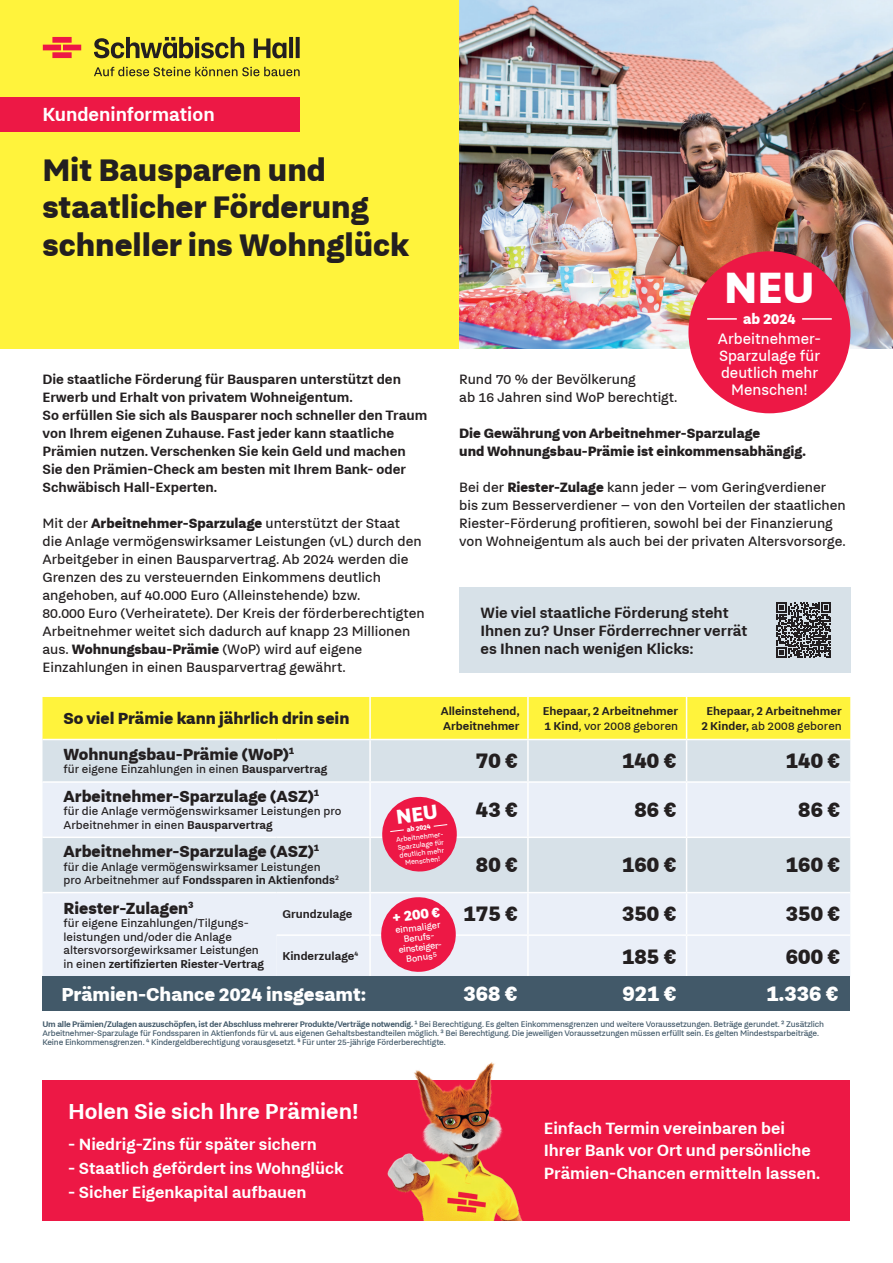
<style>
.page{position:relative;width:893px;height:1263px;background:#fff}
.page>*{position:absolute;margin:0;border:0;box-sizing:border-box;transform-origin:0 0}
.t1{font:900 48.45px "Fuchs";color:#fff}
.t2{font:900 34.5px/37.5px "Fuchs";color:#231f20}
.t3{font:700 24px "Fuchs";color:#fff}
.t4{font:900 23.7px "Fuchs";color:#231f20}
.t5{font:900 23.7px "Fuchs";color:#fff}
.t6{font:700 21px "Fuchs";color:#fff}
.t7{font:900 20.85px "Fuchs";color:#fff}
.t8{font:700 18px/22.5px "Fuchs";color:#fff}
.t9{font:900 17.85px "Fuchs";color:#231f20}
.t10{font:16.8px/17.2px "Fuchs";color:#fff;text-align:center}
.t11{font:700 16.5px/18px "Fuchs";color:#231f20}
.t12{font:900 16.2px "Fuchs";color:#fff}
.t13{font:900 16.05px "Fuchs";color:#fff}
.t14{font:15px/18px "Fuchs";color:#231f20}
.t15{font:700 15px/18px "Fuchs";color:#231f20}
.t16{font:900 15px/18px "Fuchs";color:#231f20}
.t17{font:12.6px/13.5px "Fuchs";color:#231f20}
.t18{font:700 12.6px/15.1px "Fuchs";color:#231f20}
.t19{font:10.05px/10.1px "Fuchs";color:#fff;text-align:center}
.t20{font:9px/9px "Fuchs";letter-spacing:-.02em;color:#425969}
.t21{font:7.65px/7.9px "Fuchs";color:#fff;text-align:center}
.t22{font:900 7.5px "Fuchs";color:#fff}
.s1{font-weight:900}
.s2{font-weight:400}
.s3{font-weight:700}
</style>
<div class="page">
<div style="left:0;top:0;width:893px;height:349px;background:#fff33c"></div>
<div style="left:0;top:97px;width:300px;height:34px;background:#ed1845"></div>
<svg style="left:94px;top:37px;width:150px;height:21px"></svg>
<svg style="left:254px;top:37px;width:46px;height:21px"></svg>
<svg style="left:43px;top:37px;width:38px;height:21px"></svg>
<svg style="left:94px;top:67px;width:206px;height:9px"></svg>
<img style="left:459px;top:0;width:434px;height:349px">
<div style="left:688px;top:251px;width:162px;height:162px;background:#ed1845;border-radius:50%"></div>
<hr style="left:707px;top:318px;width:30px;height:2px;background:#fff">
<hr style="left:802px;top:318px;width:30px;height:2px;background:#fff">
<div style="left:459px;top:587px;width:391px;height:85px;background:#d7e1e8"></div>
<svg style="left:777px;top:603px;width:54px;height:54px"></svg>
<div style="left:43px;top:1080px;width:807px;height:140px;background:#ed1845"></div>
<img style="left:387px;top:1062px;width:135px;height:158px">
<div style="left:43px;top:697px;width:807px;height:42px;background:#fff33c"></div>
<div style="left:43px;top:740px;width:807px;height:41px;background:#d7e1e8"></div>
<svg style="left:43px;top:783px;width:807px;height:193px;background:#e2e9f1"></svg>
<hr style="left:369px;top:697px;width:2px;height:42px;background:#fff">
<hr style="left:527px;top:697px;width:2px;height:42px;background:#fff">
<hr style="left:686px;top:697px;width:1px;height:42px;background:#fff">
<hr style="left:369px;top:740px;width:2px;height:41px;background:#fff">
<hr style="left:527px;top:740px;width:2px;height:41px;background:#fff">
<hr style="left:686px;top:740px;width:1px;height:41px;background:#fff">
<hr style="left:369px;top:783px;width:2px;height:53px;background:#fff">
<hr style="left:527px;top:783px;width:2px;height:53px;background:#fff">
<hr style="left:686px;top:783px;width:1px;height:53px;background:#fff">
<hr style="left:43px;top:836px;width:234px;height:2px;background:#fff">
<hr style="left:277px;top:836px;width:93px;height:2px;background:#fff">
<hr style="left:370px;top:836px;width:158px;height:2px;background:#fff">
<hr style="left:369px;top:838px;width:2px;height:54px;background:#fff">
<hr style="left:528px;top:836px;width:159px;height:2px;background:#fff">
<hr style="left:527px;top:838px;width:2px;height:54px;background:#fff">
<hr style="left:687px;top:836px;width:163px;height:2px;background:#fff">
<hr style="left:686px;top:838px;width:1px;height:54px;background:#fff">
<hr style="left:43px;top:892px;width:234px;height:1px;background:#fff">
<hr style="left:370px;top:892px;width:158px;height:1px;background:#fff">
<hr style="left:528px;top:892px;width:159px;height:1px;background:#fff">
<hr style="left:527px;top:893px;width:2px;height:41px;background:#fff">
<hr style="left:687px;top:892px;width:163px;height:1px;background:#fff">
<hr style="left:686px;top:893px;width:1px;height:41px;background:#fff">
<hr style="left:277px;top:892px;width:93px;height:1px;background:#fff">
<hr style="left:369px;top:893px;width:2px;height:41px;background:#fff">
<svg style="left:277px;top:895px;width:573px;height:81px;background:#eadae7"></svg>
<div style="left:43px;top:976px;width:807px;height:34px;background:#425969"></div>
<svg style="left:380px;top:795px;width:79px;height:79px;background:#e95779"></svg>
<h3 class="t6" style="left:43px;top:103px;width:174px">Kundeninformation</h3>
<h2 class="t2" style="left:43px;top:151px;width:368px">Mit Bausparen und staatlicher Förderung schneller ins Wohnglück</h2>
<p class="t15" style="left:43px;top:370px;width:386px">Die staatliche Förderung für Bausparen unterstützt den Erwerb und Erhalt von privatem Wohneigentum.<br>So erfüllen Sie sich als Bausparer noch schneller den Traum von Ihrem eigenen Zuhause. Fast jeder kann staatliche Prämien nutzen. Verschenken Sie kein Geld und machen Sie den Prämien-Check am besten mit Ihrem Bank- oder Schwäbisch Hall-Experten.</p>
<p class="t14" style="left:43px;top:514px;width:384px">Mit der <span class="s1">Arbeitnehmer-Sparzulage</span> unterstützt der Staat<br>die Anlage vermögenswirksamer Leistungen (vL) durch den Arbeitgeber in einen Bausparvertrag. Ab 2024 werden die Grenzen des zu versteuernden Einkommens deutlich angehoben, auf 40.000 Euro (Alleinstehende) bzw.<br>80.000 Euro (Verheiratete). Der Kreis der förderberechtigten Arbeitnehmer weitet sich dadurch auf knapp 23 Millionen aus. <span class="s1">Wohnungsbau-Prämie</span> (WoP) wird auf eigene Einzahlungen in einen Bausparvertrag gewährt.</p>
<h1 class="t1" style="left:724px;top:260px;width:92px">NEU</h1>
<p class="t12" style="left:743px;top:309px;width:54px">ab 2024</p>
<p class="t10" style="left:718px;top:330px;width:104px">Arbeitnehmer-<br>Sparzulage für deutlich mehr<br>Menschen!</p>
<p class="t14" style="left:459px;top:370px;width:220px">Rund 70 % der Bevölkerung<br>ab 16 Jahren sind WoP berechtigt.</p>
<p class="t16" style="left:459px;top:424px;width:348px">Die Gewährung von Arbeitnehmer-Sparzulage<br>und Wohnungsbau-Prämie ist einkommensabhängig.</p>
<p class="t14" style="left:459px;top:478px;width:388px">Bei der <span class="s1">Riester-Zulage</span> kann jeder – vom Geringverdiener bis zum Besserverdiener – von den Vorteilen der staatlichen Riester-Förderung profitieren, sowohl bei der Finanzierung von Wohneigentum als auch bei der privaten Altersvorsorge.</p>
<p class="t11" style="left:480px;top:603px;width:269px">Wie viel staatliche Förderung steht<br>Ihnen zu? Unser Förderrechner verrät es Ihnen nach wenigen Klicks:</p>
<p class="t9" style="left:64px;top:708px;width:287px">So viel Prämie kann jährlich drin sein</p>
<p class="t18" style="left:441px;top:703px;width:80px">Alleinstehend,<br>Arbeitnehmer</p>
<p class="t18" style="left:543px;top:703px;width:137px">Ehepaar, 2 Arbeitnehmer<br>1 Kind<span class="s2">, vor 2008 geboren</span></p>
<p class="t18" style="left:701px;top:703px;width:142px;text-align:center">Ehepaar, 2 Arbeitnehmer<br>2 Kinder, <span class="s2">ab 2008 geboren</span></p>
<p class="t9" style="left:64px;top:744px;width:232px">Wohnungsbau-Prämie (WoP)<sup>1</sup></p>
<p class="t17" style="left:64px;top:762px;width:265px">für eigene Einzahlungen in einen <span class="s3">Bausparvertrag</span></p>
<h3 class="t4" style="left:476px;top:747px;width:43px">70 €</h3>
<h3 class="t4" style="left:622px;top:747px;width:55px">140 €</h3>
<h3 class="t4" style="left:786px;top:747px;width:55px">140 €</h3>
<p class="t9" style="left:64px;top:786px;width:257px">Arbeitnehmer-Sparzulage (ASZ)<sup>1</sup></p>
<p class="t17" style="left:64px;top:804px;width:279px">für die Anlage vermögenswirksamer Leistungen pro<br>Arbeitnehmer in einen <span class="s3">Bausparvertrag</span></p>
<h3 class="t4" style="left:476px;top:796px;width:43px">43 €</h3>
<h3 class="t4" style="left:635px;top:796px;width:43px">86 €</h3>
<h3 class="t4" style="left:798px;top:796px;width:43px">86 €</h3>
<p class="t9" style="left:64px;top:841px;width:257px">Arbeitnehmer-Sparzulage (ASZ)<sup>1</sup></p>
<p class="t17" style="left:64px;top:860px;width:277px">für die Anlage vermögenswirksamer Leistungen pro Arbeitnehmer auf <span class="s3">Fondssparen in Aktienfonds</span><sup>2</sup></p>
<h3 class="t4" style="left:476px;top:851px;width:43px">80 €</h3>
<h3 class="t4" style="left:622px;top:851px;width:55px">160 €</h3>
<h3 class="t4" style="left:786px;top:851px;width:55px">160 €</h3>
<p class="t9" style="left:64px;top:898px;width:132px">Riester-Zulagen<sup>3</sup></p>
<p class="t17" style="left:64px;top:916px;width:202px">für eigene Einzahlungen/Tilgungs&shy;leistungen und/oder die Anlage altersvorsorgewirksamer Leistungen in einen <span class="s3">zertifizierten Riester-Vertrag</span></p>
<p class="t22" style="left:406px;top:825px;width:26px;rotate:-7deg">ab 2024</p>
<p class="t21" style="left:396px;top:836px;width:50px;rotate:-7deg">Arbeitnehmer-<br>Sparzulage für deutlich mehr<br>Menschen!</p>
<p class="t18" style="left:283px;top:906px;width:71px">Grundzulage</p>
<h3 class="t4" style="left:464px;top:900px;width:55px">175 €</h3>
<h3 class="t4" style="left:622px;top:900px;width:55px">350 €</h3>
<h3 class="t4" style="left:786px;top:900px;width:55px">350 €</h3>
<p class="t18" style="left:283px;top:949px;width:77px">Kinderzulage<sup>4</sup></p>
<h3 class="t4" style="left:622px;top:943px;width:55px">185 €</h3>
<h3 class="t4" style="left:786px;top:943px;width:55px">600 €</h3>
<p class="t13" style="left:391px;top:908px;width:49px;rotate:-7deg">+ 200 €</p>
<p class="t19" style="left:395px;top:925px;width:47px;rotate:-7deg">einmaliger<br>Berufs&shy;einsteiger-<br>Bonus<sup>5</sup></p>
<h3 class="t7" style="left:62px;top:982px;width:306px">Prämien-Chance 2024 insgesamt:</h3>
<h3 class="t5" style="left:463px;top:980px;width:55px">368 €</h3>
<h3 class="t5" style="left:622px;top:980px;width:55px">921 €</h3>
<h3 class="t5" style="left:767px;top:980px;width:73px">1.336 €</h3>
<p class="t20" style="left:43px;top:1019px;width:783px"><span class="s3">Um alle Prämien/Zulagen auszuschöpfen, ist der Abschluss mehrerer Produkte/Verträge notwendig.</span> 1 Bei Berechtigung. Es gelten Einkommensgrenzen und weitere Voraussetzungen. Beträge gerundet. 2 Zusätzlich<br>Arbeitnehmer-Sparzulage für Fondssparen in Aktienfonds für vL aus eigenen Gehaltsbestandteilen möglich. 3 Bei Berechtigung. Die jeweiligen Voraussetzungen müssen erfüllt sein. Es gelten Mindestsparbeiträge.<br>Keine Einkommensgrenzen. 4 Kindergeldberechtigung vorausgesetzt. 5 Für unter 25-jährige Förderberechtigte.</p>
<h3 class="t3" style="left:68px;top:1097px;width:292px">Holen Sie sich Ihre Prämien!</h3>
<p class="t8" style="left:68px;top:1133px;width:250px">- Niedrig-Zins für später sichern</p>
<p class="t8" style="left:68px;top:1157px;width:277px">- Staatlich gefördert ins Wohnglück</p>
<p class="t8" style="left:68px;top:1181px;width:240px">- Sicher Eigenkapital aufbauen</p>
<p class="t8" style="left:544px;top:1117px;width:278px">Einfach Termin vereinbaren bei<br>Ihrer Bank vor Ort und persönliche<br>Prämien-Chancen ermitteln lassen.</p>
</div>
